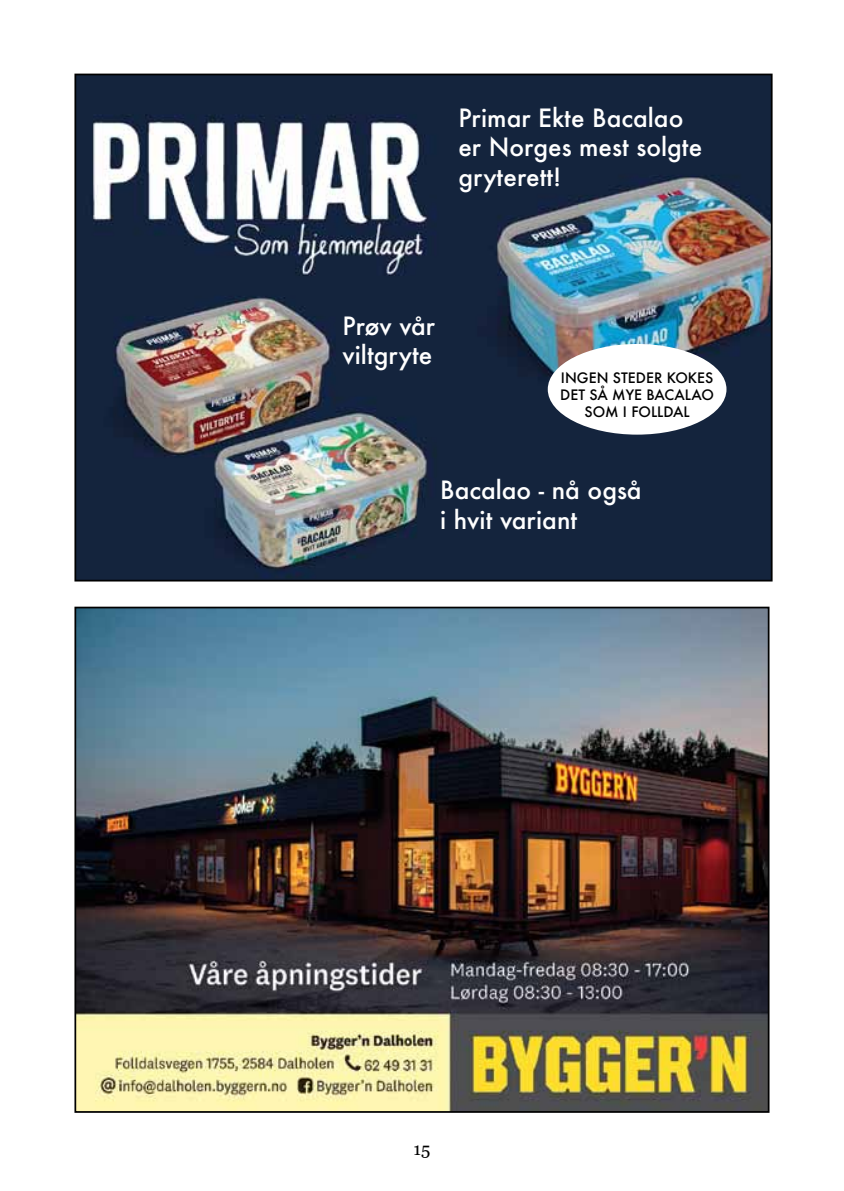
<style>
.page{position:relative;width:844px;height:1191px;background:#fff}
.page>*{position:absolute;margin:0;border:0;box-sizing:border-box;transform-origin:0 0}
.t1{font:500 24.5px/29.4px "Futura";color:#fff}
.t2{font:17.5px "Georgia";color:#000}
.t3{font:500 14px/16.8px "Futura";color:#000;text-align:center}
</style>
<div class="page">
<img style="left:77px;top:77px;width:692px;height:501px">
<div style="left:74px;top:74px;width:698px;height:507px;border:2px solid #000"></div>
<img style="left:77px;top:609px;width:689px;height:500px">
<div style="left:74px;top:606px;width:695px;height:506px;border:2px solid #000"></div>
<div style="left:547px;top:344px;width:179px;height:90px;background:#fff;border-radius:50%"></div>
<p class="t1" style="left:458px;top:103px;width:245px">Primar Ekte Bacalao er Norges mest solgte gryterett!</p>
<p class="t1" style="left:342px;top:311px;width:94px">Prøv vår viltgryte</p>
<p class="t3" style="left:560px;top:369px;width:155px">INGEN STEDER KOKES<br>DET SÅ MYE BACALAO<br>SOM I FOLLDAL</p>
<p class="t1" style="left:440px;top:475px;width:203px">Bacalao - nå også i hvit variant</p>
<p class="t2" style="left:413px;top:1136px;width:18px">15</p>
</div>
